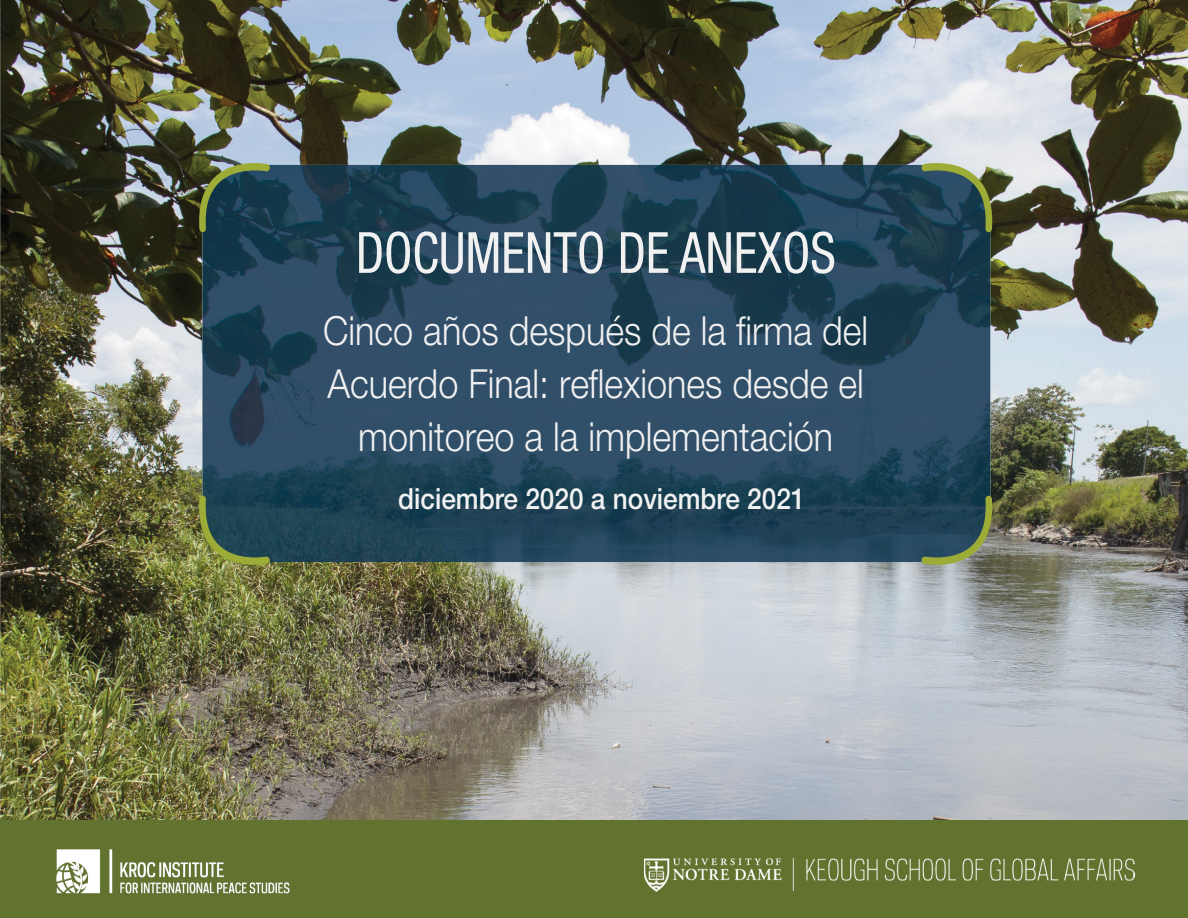
<style>
.page{position:relative;width:1188px;height:918px;background:#fff}
.page>*{position:absolute;margin:0;border:0;box-sizing:border-box;transform-origin:0 0}
.t1{font:condensed 56.85px "Helvetica Neue LT Pro";color:#f1f1f2;scale:.9 1}
.t2{font:300 40.2px/52.9px "Helvetica Neue LT Pro";color:#f1f1f2;text-align:center;scale:.9 1}
.t3{font:500 29.25px "Helvetica Neue LT Pro";color:#f1f1f2;scale:.9 1}
</style>
<div class="page">
<img style="left:0;top:0;width:1188px;height:821px">
<div style="left:0;top:821px;width:1188px;height:97px;background:#627330"></div>
<img style="left:202px;top:165px;width:525px;height:397px">
<img style="left:727px;top:165px;width:263px;height:397px">
<svg style="left:921px;top:496px;width:72px;height:69px;background:#3f5a56"></svg>
<svg style="left:198px;top:496px;width:72px;height:69px;background:#3f5d4d"></svg>
<svg style="left:921px;top:163px;width:72px;height:69px;background:#435d59"></svg>
<svg style="left:198px;top:163px;width:72px;height:69px;background:#324f48"></svg>
<img style="left:644px;top:858px;width:490px;height:33px">
<img style="left:56px;top:849px;width:234px;height:45px">
<h1 class="t1" style="left:356px;top:220px;width:535px">DOCUMENTO DE ANEXOS</h1>
<p class="t2" style="left:323px;top:303px;width:607px">Cinco años después de la firma del<br>Acuerdo Final: reflexiones desde el monitoreo a la implementación</p>
<p class="t3" style="left:398px;top:481px;width:454px">diciembre 2020 a noviembre 2021</p>
</div>
